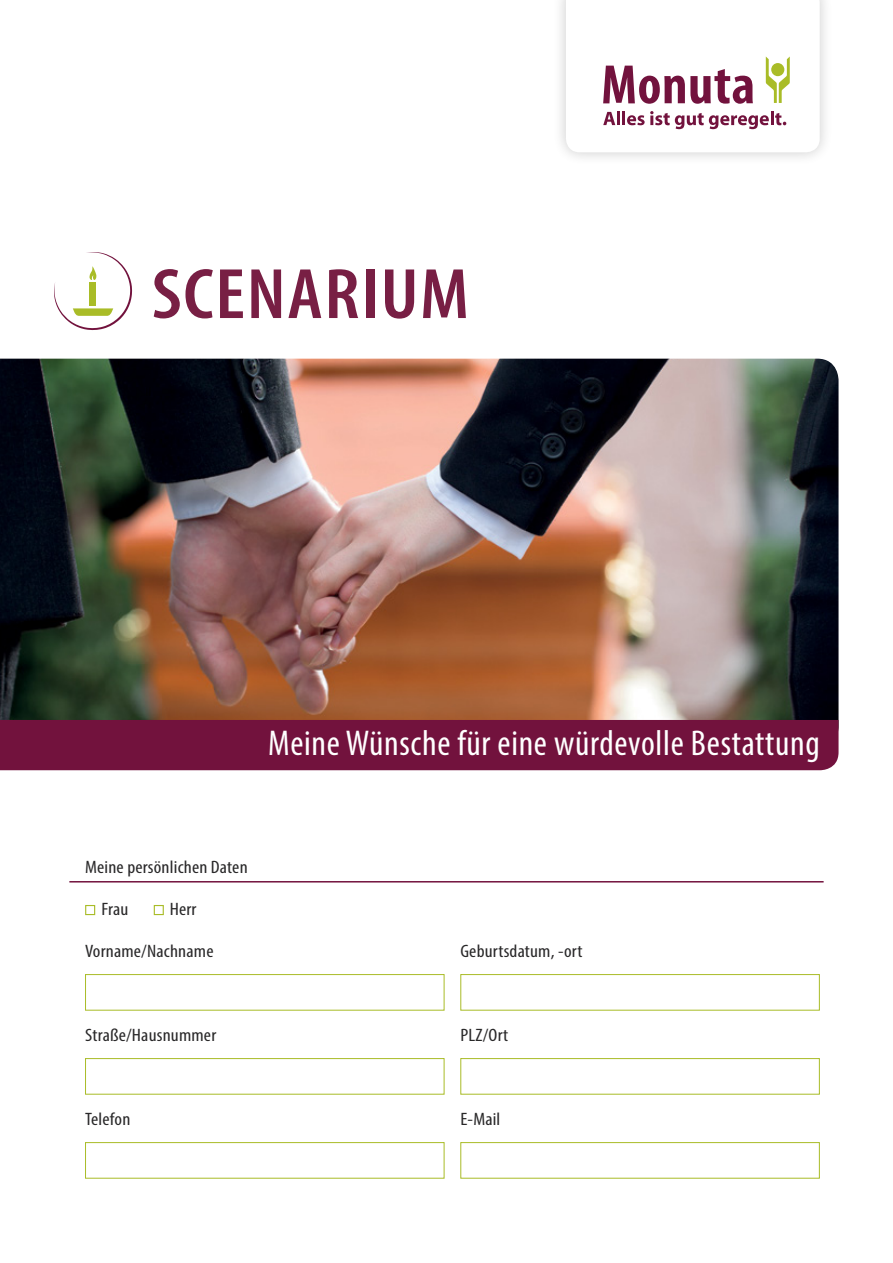
<style>
.page{position:relative;width:893px;height:1263px;background:#fff}
.page>*{position:absolute;margin:0;border:0;box-sizing:border-box;transform-origin:0 0}
.t1{font:600 condensed 72px "Myriad Pro";letter-spacing:.02em;color:#781f44;scale:1.1 1}
.t2{font:condensed 36px "Myriad Pro";letter-spacing:.02em;color:#fff}
.t3{font:condensed 18px "Myriad Pro";letter-spacing:.01em;color:#292829;scale:1.1 1}
</style>
<div class="page">
<img style="left:0;top:359px;width:838px;height:361px">
<div style="left:0;top:720px;width:838px;height:50px;background:#72123d"></div>
<div style="left:552px;top:0;width:282px;height:166px;background:#000;opacity:.3"></div>
<svg style="left:566px;top:0;width:254px;height:152px"></svg>
<hr style="left:69px;top:881px;width:755px;height:1px;background:#72123d">
<div style="left:154px;top:905px;width:10px;height:10px;border:1px solid #a9bc27"></div>
<div style="left:85px;top:905px;width:10px;height:10px;border:1px solid #a9bc27"></div>
<svg style="left:85px;top:974px;width:360px;height:37px"></svg>
<svg style="left:460px;top:974px;width:360px;height:37px"></svg>
<svg style="left:85px;top:1058px;width:360px;height:37px"></svg>
<svg style="left:460px;top:1058px;width:360px;height:37px"></svg>
<svg style="left:85px;top:1142px;width:360px;height:37px"></svg>
<svg style="left:460px;top:1142px;width:360px;height:37px"></svg>
<svg style="left:54px;top:252px;width:78px;height:78px"></svg>
<h1 class="t1" style="left:152px;top:250px;width:290px">SCENARIUM</h1>
<h2 class="t2" style="left:268px;top:722px;width:553px">Meine Wünsche für eine würdevolle Bestattung</h2>
<p class="t3" style="left:85px;top:856px;width:149px">Meine persönlichen Daten</p>
<p class="t3" style="left:101px;top:898px;width:26px">Frau</p>
<p class="t3" style="left:170px;top:898px;width:26px">Herr</p>
<p class="t3" style="left:85px;top:940px;width:118px">Vorname/Nachname</p>
<p class="t3" style="left:85px;top:1024px;width:121px">Straße/Hausnummer</p>
<p class="t3" style="left:85px;top:1108px;width:43px">Telefon</p>
<p class="t3" style="left:460px;top:940px;width:113px">Geburtsdatum, -ort</p>
<p class="t3" style="left:460px;top:1024px;width:45px">PLZ/Ort</p>
<p class="t3" style="left:460px;top:1108px;width:38px">E-Mail</p>
</div>
